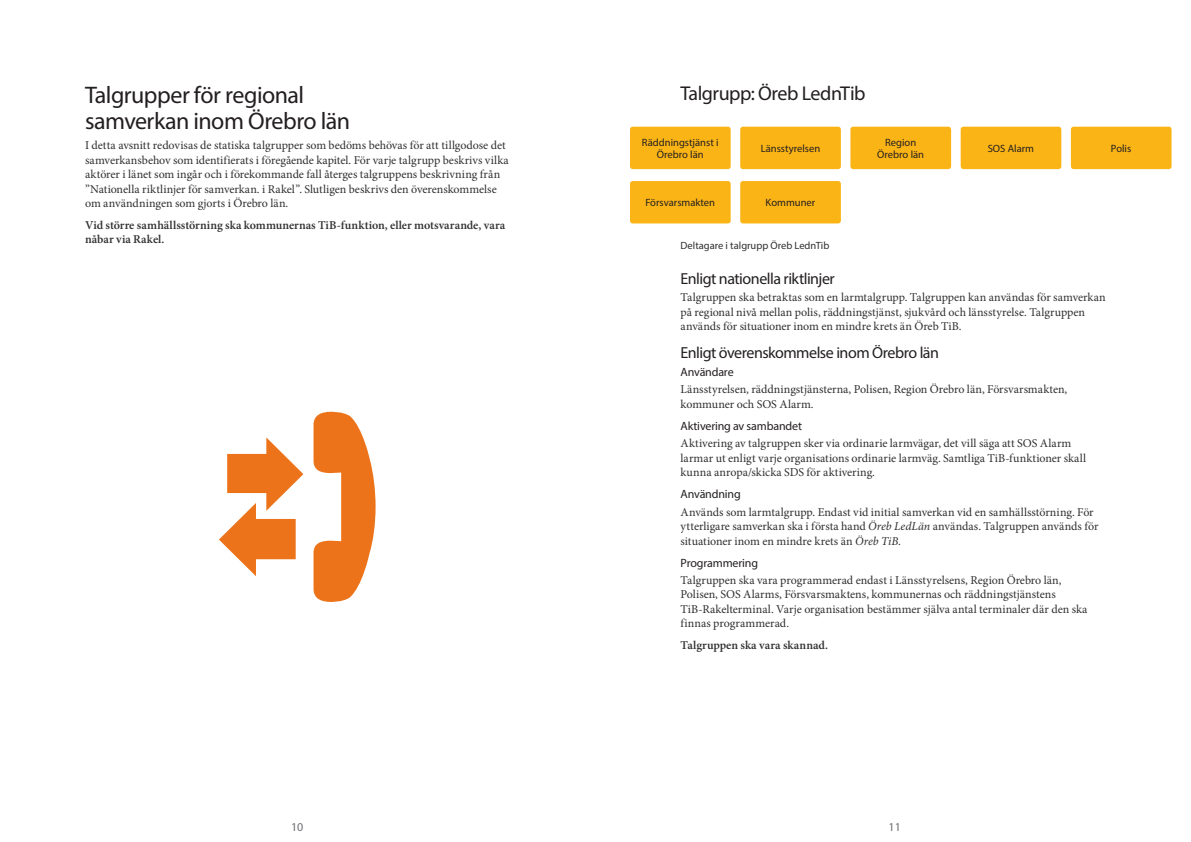
<style>
.page{position:relative;width:1191px;height:842px;background:#fff}
.page>*{position:absolute;margin:0;border:0;box-sizing:border-box;transform-origin:0 0}
.t1{font:24px/26px "Myriad Pro";letter-spacing:-.02em;color:#231f20}
.t2{font:20px "Myriad Pro";letter-spacing:-.025em;color:#231f20}
.t3{font:16px "Myriad Pro";letter-spacing:-.03em;color:#231f20}
.t4{font:12px/14.5px "Minion Pro";color:#312f30}
.t5{font:600 12px/14.5px "Minion Pro";color:#312f30}
.t6{font:12px "Myriad Pro";letter-spacing:-.015em;color:#231f20}
.t7{font:12px "Myriad Pro";color:#6c6d70}
.t8{font:10.6px/12.7px "Myriad Pro";color:#231f20;text-align:center}
.t9{font:10.5px "Myriad Pro";color:#312f30}
.s1{font-style:italic}
</style>
<div class="page">
<div style="left:630px;top:127px;width:100px;height:42px;background:#fbb416;border-radius:3px"></div>
<div style="left:740px;top:127px;width:101px;height:42px;background:#fbb416;border-radius:3px"></div>
<div style="left:850px;top:127px;width:101px;height:42px;background:#fbb416;border-radius:3px"></div>
<div style="left:1070px;top:127px;width:101px;height:42px;background:#fbb416;border-radius:3px"></div>
<div style="left:960px;top:127px;width:101px;height:42px;background:#fbb416;border-radius:3px"></div>
<div style="left:630px;top:181px;width:100px;height:42px;background:#fbb416;border-radius:3px"></div>
<div style="left:740px;top:181px;width:101px;height:42px;background:#fbb416;border-radius:3px"></div>
<svg style="left:219px;top:411px;width:156px;height:191px"></svg>
<h1 class="t1" style="left:85px;top:82px;width:267px">Talgrupper för regional samverkan inom Örebro län</h1>
<p class="t4" style="left:85px;top:138px;width:425px">I detta avsnitt redovisas de statiska talgrupper som bedöms behövas för att tillgodose det samverkansbehov som identifierats i föregående kapitel. För varje talgrupp beskrivs vilka aktörer i länet som ingår och i förekommande fall återges talgruppens beskrivning från ”Nationella riktlinjer för samverkan. i Rakel”. Slutligen beskrivs den överenskommelse om användningen som gjorts i Örebro län.</p>
<p class="t5" style="left:85px;top:218px;width:422px">Vid större samhällsstörning ska kommunernas TiB-funktion, eller motsvarande, vara nåbar via Rakel.</p>
<h2 class="t2" style="left:680px;top:81px;width:186px">Talgrupp: Öreb LednTib</h2>
<p class="t8" style="left:642px;top:135px;width:78px">Räddningstjänst i<br>Örebro län</p>
<p class="t8" style="left:760px;top:142px;width:61px">Länsstyrelsen</p>
<p class="t8" style="left:877px;top:135px;width:48px">Region<br>Örebro län</p>
<p class="t8" style="left:987px;top:142px;width:48px">SOS Alarm</p>
<p class="t8" style="left:1111px;top:142px;width:22px">Polis</p>
<p class="t8" style="left:645px;top:196px;width:71px">Försvarsmakten</p>
<p class="t8" style="left:765px;top:196px;width:51px">Kommuner</p>
<p class="t9" style="left:680px;top:239px;width:150px">Deltagare i talgrupp Öreb LednTib</p>
<h3 class="t3" style="left:680px;top:268px;width:156px">Enligt nationella riktlinjer</h3>
<p class="t4" style="left:680px;top:290px;width:427px">Talgruppen ska betraktas som en larmtalgrupp. Talgruppen kan användas för samverkan på regional nivå mellan polis, räddningstjänst, sjukvård och länsstyrelse. Talgruppen används för situationer inom en mindre krets än Öreb TiB.</p>
<h3 class="t3" style="left:680px;top:343px;width:260px">Enligt överenskommelse inom Örebro län</h3>
<p class="t6" style="left:680px;top:364px;width:55px">Användare</p>
<p class="t4" style="left:680px;top:382px;width:388px">Länsstyrelsen, räddningstjänsterna, Polisen, Region Örebro län, Försvarsmakten, kommuner och SOS Alarm.</p>
<p class="t6" style="left:680px;top:418px;width:123px">Aktivering av sambandet</p>
<p class="t4" style="left:680px;top:436px;width:407px">Aktivering av talgruppen sker via ordinarie larmvägar, det vill säga att SOS Alarm larmar ut enligt varje organisations ordinarie larmväg. Samtliga TiB-funktioner skall kunna anropa/skicka SDS för aktivering.</p>
<p class="t6" style="left:680px;top:487px;width:62px">Användning</p>
<p class="t4" style="left:680px;top:504px;width:419px">Används som larmtalgrupp. Endast vid initial samverkan vid en samhällsstörning. För ytterligare samverkan ska i första hand <span class="s1">Öreb LedLän</span> användas. Talgruppen används för situationer inom en mindre krets än <span class="s1">Öreb TiB</span>.</p>
<p class="t6" style="left:680px;top:555px;width:79px">Programmering</p>
<p class="t4" style="left:680px;top:573px;width:408px">Talgruppen ska vara programmerad endast i Länsstyrelsens, Region Örebro län, Polisen, SOS Alarms, Försvarsmaktens, kommunernas och räddningstjänstens TiB-Rakelterminal. Varje organisation bestämmer själva antal terminaler där den ska finnas programmerad.</p>
<p class="t5" style="left:680px;top:638px;width:149px">Talgruppen ska vara skannad.</p>
<p class="t7" style="left:291px;top:819px;width:14px">10</p>
<p class="t7" style="left:888px;top:819px;width:14px">11</p>
</div>
